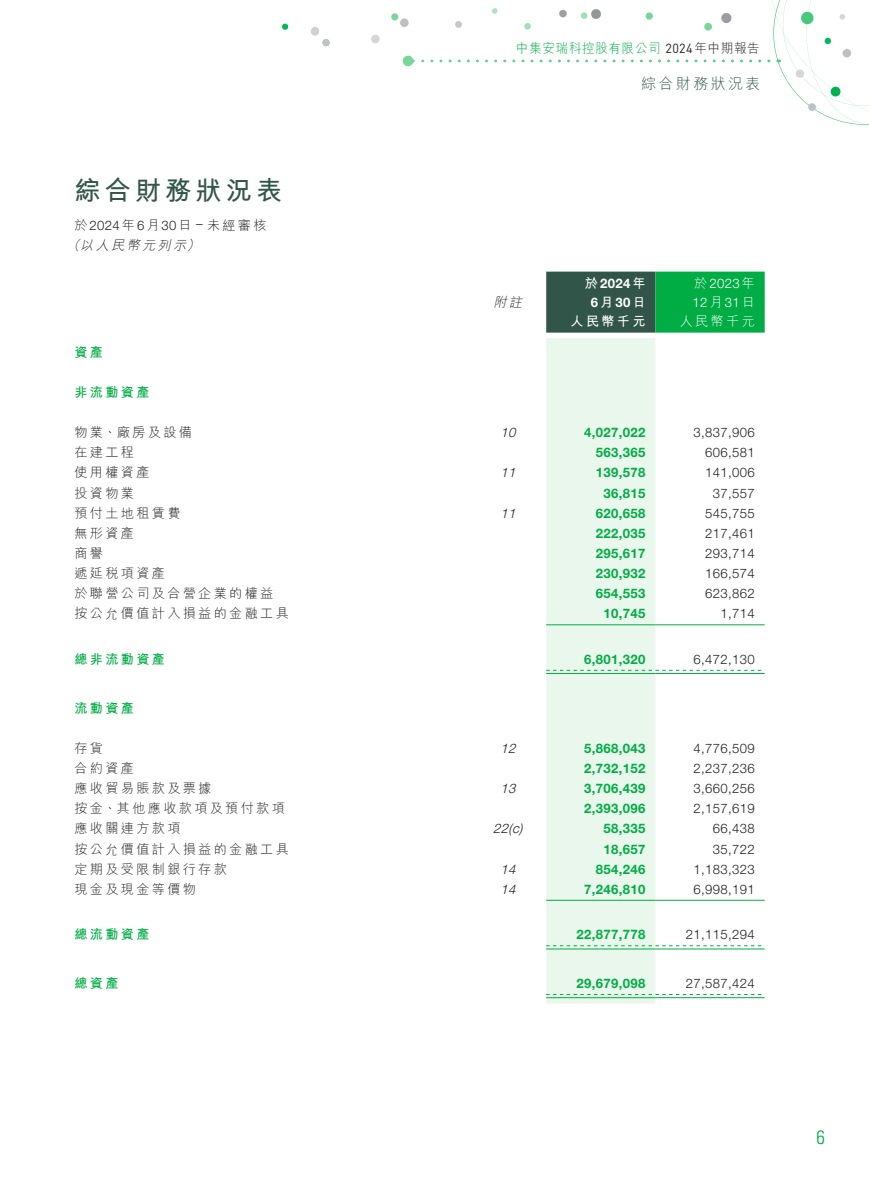
<style>
.page{position:relative;width:869px;height:1191px;background:#fff}
.page>*{position:absolute;margin:0;border:0;box-sizing:border-box;transform-origin:0 0}
.t1{font:700 26.25px "M Hei HK";letter-spacing:.15em;color:#315548}
.t2{font:300 condensed 19.25px "Univers LT Std";color:#00ad44}
.t3{font:300 14.88px "M Hei HK";letter-spacing:.165em;color:#315548}
.t4{font:300 13.12px "Helvetica Neue LT Std";letter-spacing:.03em;color:#231f20}
.t5{font:700 13.12px "Helvetica Neue LT Std";letter-spacing:.03em;color:#00ad44}
.t6{font:300 13.12px "M Hei HK";letter-spacing:.18em;color:#231f20}
.t7{font:700 13.12px "M Hei HK";letter-spacing:.18em;color:#00ad44}
.t8{font:300 13.12px "M Hei HK";letter-spacing:.06em;color:#00ad44;scale:.95 1}
.t9{font:italic 300 13.12px "Helvetica Neue LT Std";color:#231f20}
.t10{font:300 13.12px/18.4px "Helvetica Neue LT Std";letter-spacing:.03em;color:#fff}
.t11{font:italic 300 13.12px "M Hei HK";color:#231f20}
.t12{font:700 13.12px/18.4px "Helvetica Neue LT Std";letter-spacing:.03em;color:#fff;text-align:center}
.t13{font:300 13.12px "M Hei HK";letter-spacing:.18em;color:#fff}
.t14{font:700 13.12px "M Hei HK";letter-spacing:.18em;color:#fff}
.s1{font-family:"DIN Pro";font-weight:400;color:#231f20}
.s2{color:#231f20}
.s3{font-family:"M Hei HK"}
</style>
<div class="page">
<svg style="left:282px;top:23px;width:6px;height:7px"></svg>
<svg style="left:390px;top:13px;width:8px;height:8px"></svg>
<div style="left:371px;top:35px;width:8px;height:8px;background:#d5d6d8;border-radius:50%"></div>
<svg style="left:310px;top:27px;width:20px;height:20px"></svg>
<div style="left:400px;top:18px;width:8px;height:9px;background:#bebfc2;border-radius:50%"></div>
<svg style="left:402px;top:0;width:466px;height:125px"></svg>
<svg style="left:546px;top:272px;width:218px;height:61px;background:#1a8147"></svg>
<div style="left:546px;top:338px;width:109px;height:665px;background:#eaf7ec"></div>
<hr style="left:546px;top:624px;width:109px;height:1px;background:#00ad44">
<hr style="left:655px;top:624px;width:109px;height:1px;background:#00ad44">
<hr style="left:546px;top:673px;width:109px;height:1px;background:#00ad44">
<svg style="left:546px;top:670px;width:214px;height:1px"></svg>
<hr style="left:655px;top:673px;width:109px;height:1px;background:#00ad44">
<hr style="left:546px;top:899px;width:109px;height:1px;background:#00ad44">
<hr style="left:655px;top:899px;width:109px;height:1px;background:#00ad44">
<hr style="left:546px;top:948px;width:109px;height:1px;background:#00ad44">
<svg style="left:546px;top:945px;width:214px;height:1px"></svg>
<hr style="left:655px;top:948px;width:109px;height:1px;background:#00ad44">
<hr style="left:546px;top:997px;width:109px;height:1px;background:#00ad44">
<svg style="left:546px;top:994px;width:214px;height:1px"></svg>
<hr style="left:655px;top:997px;width:109px;height:1px;background:#00ad44">
<p class="t8" style="left:516px;top:42px;width:258px">中集安瑞科控股有限公司 <span class="s1">2024</span><span class="s2">年中期報告</span></p>
<p class="t3" style="left:641px;top:75px;width:120px">綜合財務狀況表</p>
<h1 class="t1" style="left:74px;top:171px;width:209px">綜合財務狀況表</h1>
<p class="t6" style="left:207px;top:218px;width:61px">未經審核</p>
<p class="t4" style="left:74px;top:217px;width:119px"><span class="s3">於</span>2024<span class="s3">年</span>6<span class="s3">月</span>30<span class="s3">日</span></p>
<p class="t11" style="left:186px;top:238px;width:18px">(</p>
<p class="t4" style="left:196px;top:215px;width:8px">–</p>
<p class="t11" style="left:67px;top:238px;width:18px">（</p>
<p class="t11" style="left:80px;top:238px;width:110px">以人民幣元列示</p>
<p class="t11" style="left:493px;top:295px;width:33px">附註</p>
<p class="t12" style="left:584px;top:274px;width:62px"><span class="s3">於</span>2024<span class="s3">年<br></span>6<span class="s3">月</span>30<span class="s3">日</span></p>
<p class="t10" style="left:692px;top:274px;width:64px"><span class="s3">於</span>2023<span class="s3">年<br></span>12<span class="s3">月</span>31<span class="s3">日</span></p>
<p class="t13" style="left:679px;top:314px;width:76px">人民幣千元</p>
<p class="t14" style="left:570px;top:312px;width:76px">人民幣千元</p>
<p class="t7" style="left:74px;top:342px;width:30px">資產</p>
<p class="t7" style="left:74px;top:382px;width:76px">非流動資產</p>
<p class="t6" style="left:74px;top:425px;width:119px">物業、廠房及設備</p>
<p class="t9" style="left:500px;top:424px;width:20px">10</p>
<p class="t5" style="left:584px;top:424px;width:63px">4,027,022</p>
<p class="t4" style="left:693px;top:424px;width:63px">3,837,906</p>
<p class="t6" style="left:74px;top:446px;width:61px">在建工程</p>
<p class="t5" style="left:595px;top:444px;width:51px">563,365</p>
<p class="t4" style="left:704px;top:444px;width:51px">606,581</p>
<p class="t6" style="left:74px;top:466px;width:76px">使用權資產</p>
<p class="t9" style="left:500px;top:465px;width:20px">11</p>
<p class="t5" style="left:595px;top:464px;width:51px">139,578</p>
<p class="t4" style="left:704px;top:465px;width:51px">141,006</p>
<p class="t6" style="left:74px;top:486px;width:61px">投資物業</p>
<p class="t5" style="left:603px;top:485px;width:43px">36,815</p>
<p class="t4" style="left:712px;top:485px;width:43px">37,557</p>
<p class="t6" style="left:74px;top:506px;width:107px">預付土地租賃費</p>
<p class="t9" style="left:500px;top:505px;width:20px">11</p>
<p class="t5" style="left:595px;top:505px;width:51px">620,658</p>
<p class="t4" style="left:704px;top:505px;width:51px">545,755</p>
<p class="t6" style="left:74px;top:526px;width:61px">無形資產</p>
<p class="t5" style="left:595px;top:525px;width:51px">222,035</p>
<p class="t4" style="left:704px;top:525px;width:51px">217,461</p>
<p class="t6" style="left:74px;top:546px;width:30px">商譽</p>
<p class="t5" style="left:595px;top:545px;width:51px">295,617</p>
<p class="t4" style="left:704px;top:545px;width:51px">293,714</p>
<p class="t6" style="left:74px;top:566px;width:92px">遞延稅項資產</p>
<p class="t5" style="left:595px;top:565px;width:51px">230,932</p>
<p class="t4" style="left:704px;top:565px;width:51px">166,574</p>
<p class="t6" style="left:74px;top:586px;width:200px">於聯營公司及合營企業的權益</p>
<p class="t5" style="left:595px;top:585px;width:51px">654,553</p>
<p class="t4" style="left:704px;top:585px;width:51px">623,862</p>
<p class="t6" style="left:74px;top:607px;width:216px">按公允價值計入損益的金融工具</p>
<p class="t5" style="left:603px;top:605px;width:43px">10,745</p>
<p class="t4" style="left:720px;top:605px;width:36px">1,714</p>
<p class="t7" style="left:74px;top:649px;width:92px">總非流動資產</p>
<p class="t7" style="left:74px;top:698px;width:61px">流動資產</p>
<p class="t5" style="left:584px;top:651px;width:63px">6,801,320</p>
<p class="t4" style="left:693px;top:651px;width:63px">6,472,130</p>
<p class="t6" style="left:74px;top:741px;width:30px">存貨</p>
<p class="t9" style="left:500px;top:740px;width:20px">12</p>
<p class="t5" style="left:584px;top:740px;width:63px">5,868,043</p>
<p class="t4" style="left:693px;top:740px;width:63px">4,776,509</p>
<p class="t6" style="left:74px;top:761px;width:61px">合約資產</p>
<p class="t5" style="left:584px;top:760px;width:63px">2,732,152</p>
<p class="t4" style="left:693px;top:760px;width:63px">2,237,236</p>
<p class="t6" style="left:74px;top:781px;width:138px">應收貿易賬款及票據</p>
<p class="t9" style="left:500px;top:780px;width:20px">13</p>
<p class="t5" style="left:584px;top:780px;width:63px">3,706,439</p>
<p class="t4" style="left:693px;top:780px;width:63px">3,660,256</p>
<p class="t6" style="left:74px;top:801px;width:212px">按金、其他應收款項及預付款項</p>
<p class="t5" style="left:584px;top:800px;width:63px">2,393,096</p>
<p class="t4" style="left:693px;top:800px;width:63px">2,157,619</p>
<p class="t6" style="left:74px;top:822px;width:107px">應收關連方款項</p>
<p class="t9" style="left:508px;top:820px;width:15px">(c(</p>
<p class="t9" style="left:493px;top:820px;width:20px">22</p>
<p class="t5" style="left:603px;top:820px;width:43px">58,335</p>
<p class="t4" style="left:712px;top:820px;width:43px">66,438</p>
<p class="t6" style="left:74px;top:842px;width:216px">按公允價值計入損益的金融工具</p>
<p class="t5" style="left:603px;top:840px;width:43px">18,657</p>
<p class="t4" style="left:712px;top:840px;width:43px">35,722</p>
<p class="t6" style="left:74px;top:862px;width:154px">定期及受限制銀行存款</p>
<p class="t9" style="left:500px;top:861px;width:20px">14</p>
<p class="t5" style="left:595px;top:861px;width:51px">854,246</p>
<p class="t4" style="left:693px;top:861px;width:63px">1,183,323</p>
<p class="t6" style="left:74px;top:882px;width:123px">現金及現金等價物</p>
<p class="t9" style="left:500px;top:881px;width:20px">14</p>
<p class="t5" style="left:584px;top:881px;width:63px">7,246,810</p>
<p class="t4" style="left:693px;top:881px;width:63px">6,998,191</p>
<p class="t7" style="left:74px;top:925px;width:76px">總流動資產</p>
<p class="t5" style="left:576px;top:926px;width:70px">22,877,778</p>
<p class="t4" style="left:685px;top:926px;width:70px">21,115,294</p>
<p class="t7" style="left:74px;top:973px;width:46px">總資產</p>
<p class="t5" style="left:576px;top:975px;width:70px">29,679,098</p>
<p class="t4" style="left:685px;top:975px;width:70px">27,587,424</p>
<h2 class="t2" style="left:816px;top:1125px;width:10px">6</h2>
</div>
